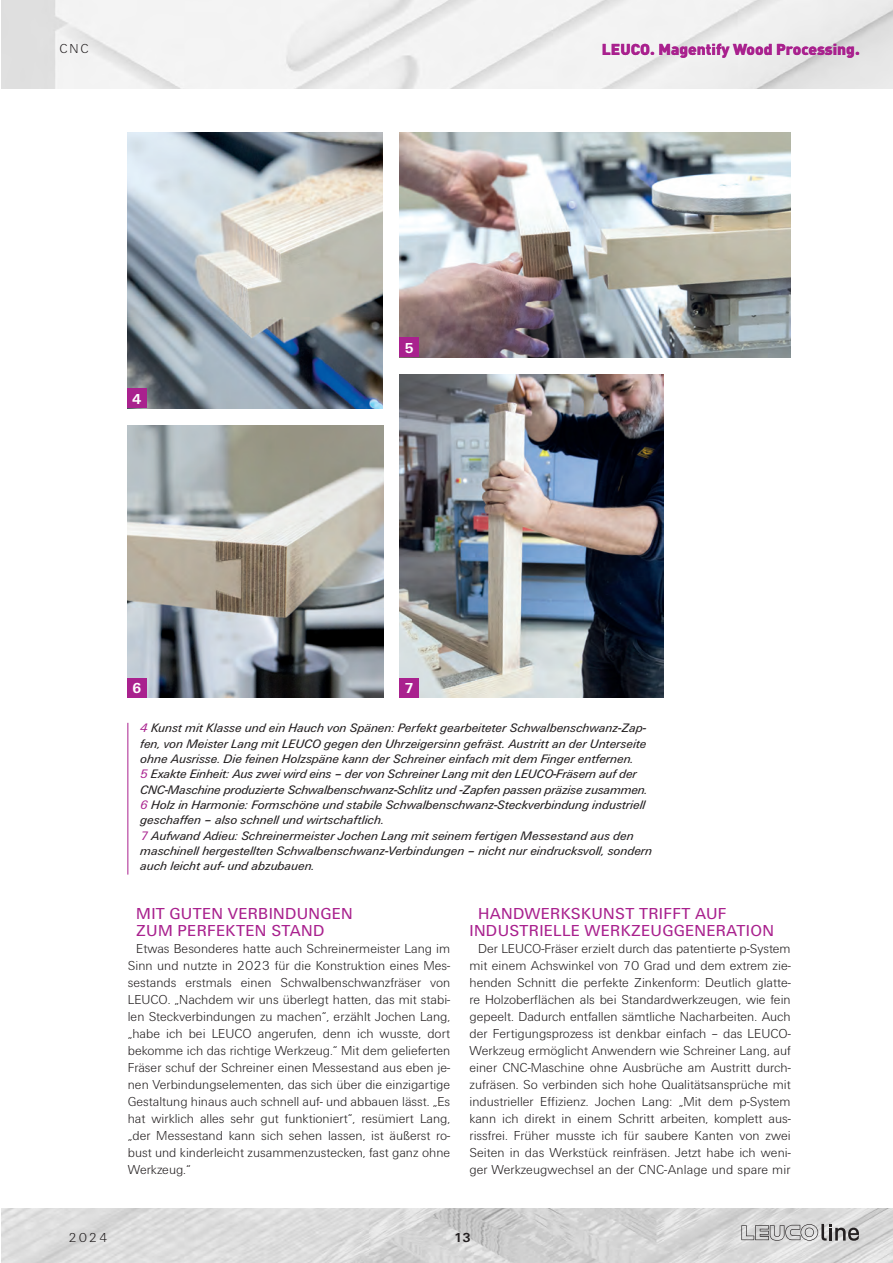
<style>
.page{position:relative;width:893px;height:1263px;background:#fff}
.page>*{position:absolute;margin:0;border:0;box-sizing:border-box;transform-origin:0 0}
.t1{font:16.5px/17px "LEUCO UN";letter-spacing:.02em;color:#a9218e}
.t2{font:900 15.6px "DIN Pro";color:#a9218e}
.t3{font:700 15px "LEUCO UN";color:#fff}
.t4{font:300 13.5px/17px "LEUCO UN";color:#231f20;text-align:justify}
.t5{font:700 13.5px "LEUCO UN";color:#231f20}
.t6{font:italic 12.75px/15.3px "LEUCO UN";color:#231f20}
.s1{color:#a9218e}
</style>
<div class="page">
<img style="left:1px;top:0;width:892px;height:1263px">
<div style="left:0;top:89px;width:893px;height:1119px;background:#fff"></div>
<svg style="left:741px;top:1224px;width:118px;height:17px;background:#afaeae"></svg>
<img style="left:399px;top:133px;width:392px;height:224px">
<img style="left:399px;top:374px;width:264px;height:323px">
<img style="left:127px;top:133px;width:256px;height:275px">
<img style="left:127px;top:425px;width:256px;height:272px">
<hr style="left:127px;top:723px;width:1px;height:151px;background:#a9218e">
<div style="left:127px;top:388px;width:20px;height:20px;background:#a9218e"></div>
<div style="left:399px;top:337px;width:20px;height:20px;background:#a9218e"></div>
<div style="left:399px;top:678px;width:20px;height:19px;background:#a9218e"></div>
<div style="left:127px;top:678px;width:20px;height:19px;background:#a9218e"></div>
<p class="t4" style="left:60px;top:40px;width:31px">CNC</p>
<p class="t2" style="left:602px;top:38px;width:259px">LEUCO. Magentify Wood Processing.</p>
<p class="t3" style="left:132px;top:391px;width:11px">4</p>
<p class="t3" style="left:404px;top:340px;width:11px">5</p>
<p class="t3" style="left:132px;top:680px;width:11px">6</p>
<p class="t3" style="left:404px;top:680px;width:11px">7</p>
<p class="t6" style="left:140px;top:721px;width:513px"><span class="s1">4</span> Kunst mit Klasse und ein Hauch von Spänen: Perfekt gearbeiteter Schwalbenschwanz-Zap&shy;fen, von Meister Lang mit LEUCO gegen den Uhrzeigersinn gefräst. Austritt an der Unterseite ohne Ausrisse. Die feinen Holzspäne kann der Schreiner einfach mit dem Finger entfernen.<br><span class="s1">5</span> Exakte Einheit: Aus zwei wird eins – der von Schreiner Lang mit den LEUCO-Fräsern auf der CNC-Maschine produzierte Schwalbenschwanz-Schlitz und -Zapfen passen präzise zusammen.<br><span class="s1">6</span> Holz in Harmonie: Formschöne und stabile Schwalbenschwanz-Steckverbindung industriell geschaffen – also schnell und wirtschaftlich.<br><span class="s1">7</span> Aufwand Adieu: Schreinermeister Jochen Lang mit seinem fertigen Messestand aus den maschinell hergestellten Schwalbenschwanz-Verbindungen – nicht nur eindrucksvoll, sondern auch leicht auf- und abzubauen.</p>
<p class="t1" style="left:470px;top:905px;width:306px;text-indent:8px">HANDWERKSKUNST TRIFFT AUF<br>INDUSTRIELLE WERKZEUGGENERATION</p>
<p class="t4" style="left:470px;top:939px;width:323px;text-indent:9px">Der LEUCO-Fräser erzielt durch das patentierte p-System mit einem Achswinkel von 70 Grad und dem extrem zie&shy;henden Schnitt die perfekte Zinkenform: Deutlich glatte&shy;re Holzoberflächen als bei Standardwerkzeugen, wie fein gepeelt. Dadurch entfallen sämtliche Nacharbeiten. Auch der Fertigungsprozess ist denkbar einfach – das LEUCO-Werkzeug ermöglicht Anwendern wie Schreiner Lang, auf einer CNC-Maschine ohne Ausbrüche am Austritt durch&shy;zufräsen. So verbinden sich hohe Qualitätsansprüche mit industrieller Effizienz. Jochen Lang: „Mit dem p-System kann ich direkt in einem Schritt arbeiten, komplett aus&shy;rissfrei. Früher musste ich für saubere Kanten von zwei Seiten in das Werkstück reinfräsen. Jetzt habe ich weni&shy;ger Werkzeugwechsel an der CNC-Anlage und spare mir</p>
<p class="t1" style="left:136px;top:905px;width:218px">MIT GUTEN VERBINDUNGEN<br>ZUM PERFEKTEN STAND</p>
<p class="t4" style="left:128px;top:939px;width:324px;text-indent:9px">Etwas Besonderes hatte auch Schreinermeister Lang im Sinn und nutzte in 2023 für die Konstruktion eines Mes&shy;sestands erstmals einen Schwalbenschwanzfräser von LEUCO. „Nachdem wir uns überlegt hatten, das mit stabi&shy;len Steckverbindungen zu machen“, erzählt Jochen Lang, „habe ich bei LEUCO angerufen, denn ich wusste, dort bekomme ich das richtige Werkzeug.“ Mit dem gelieferten Fräser schuf der Schreiner einen Messestand aus eben je&shy;nen Verbindungselementen, das sich über die einzigartige Gestaltung hinaus auch schnell auf- und abbauen lässt. „Es hat wirklich alles sehr gut funktioniert“, resümiert Lang, „der Messestand kann sich sehen lassen, ist äußerst ro&shy;bust und kinderleicht zusammenzustecken, fast ganz ohne Werkzeug.“</p>
<p class="t4" style="left:68px;top:1228px;width:41px">2024</p>
<p class="t5" style="left:454px;top:1230px;width:18px">13</p>
</div>
